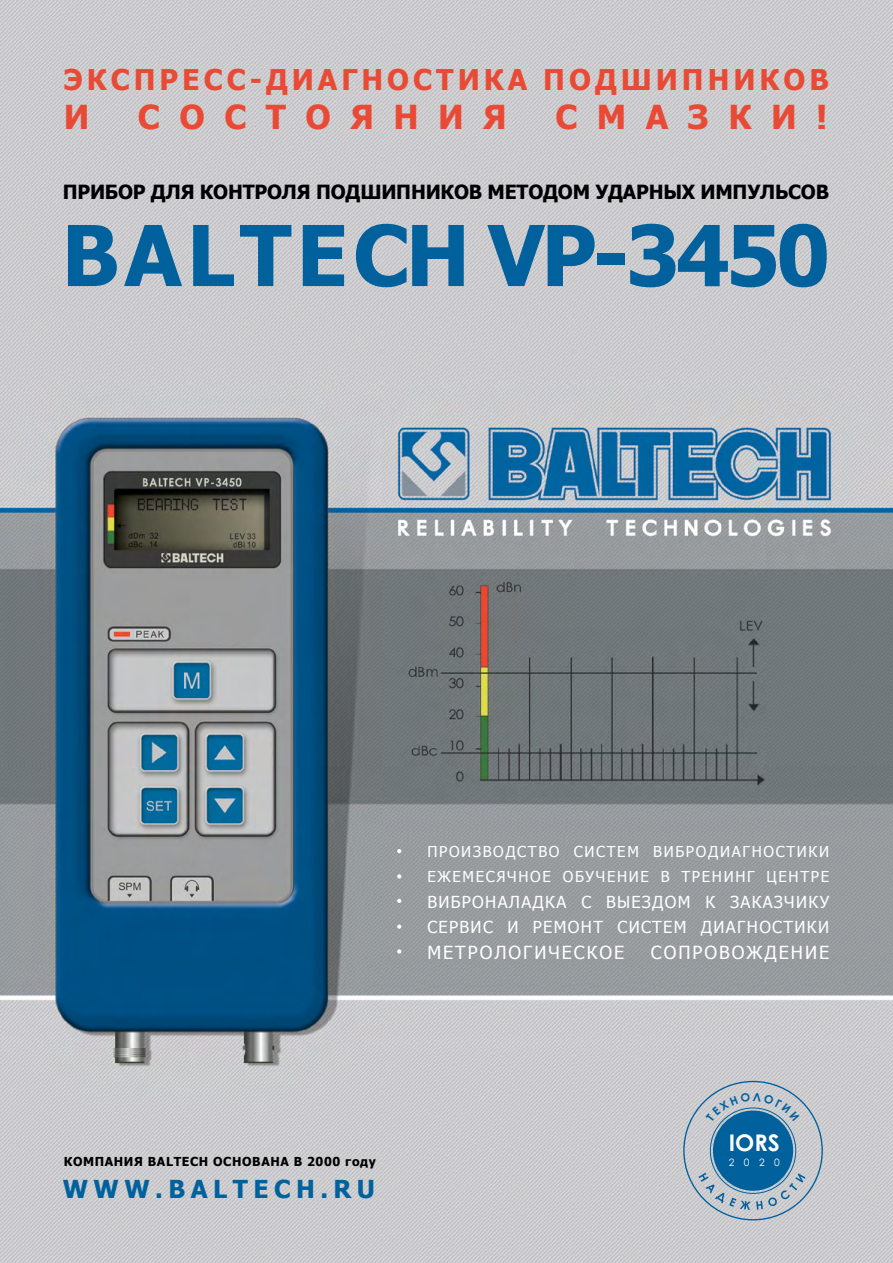
<style>
.page{position:relative;width:893px;height:1263px;background:#fff}
.page>*{position:absolute;margin:0;border:0;box-sizing:border-box;transform-origin:0 0}
.t1{font:700 84px "Tahoma";letter-spacing:.01em;color:#00619d}
.t2{font:700 33px "Tahoma";letter-spacing:.59em;color:#e94a35}
.t3{font:700 28.5px "Tahoma";letter-spacing:.14em;color:#e94a35}
.t4{font:700 24.75px "Tahoma";letter-spacing:.22em;color:#00619d}
.t5{font:700 22.95px "Century Gothic";color:#fff}
.t6{font:700 19.5px "Tahoma";letter-spacing:-.01em;color:#000}
.t7{font:18px "Tahoma";letter-spacing:.11em;color:#fff}
.t8{font:16.5px/25.5px "Tahoma";letter-spacing:.08em;color:#fff}
.t9{font:15px/25.5px "Tahoma";letter-spacing:.11em;color:#fff}
.t10{font:700 12.3px "Tahoma";letter-spacing:.05em;color:#000}
.t11{font:10.2px "Century Gothic";color:#fff}
</style>
<div class="page">
<img style="left:0;top:0;width:893px;height:1263px">
<svg style="left:397px;top:849px;width:4px;height:4px"></svg>
<svg style="left:397px;top:874px;width:4px;height:4px"></svg>
<svg style="left:397px;top:899px;width:4px;height:4px"></svg>
<svg style="left:397px;top:924px;width:4px;height:5px"></svg>
<svg style="left:397px;top:949px;width:4px;height:5px"></svg>
<div style="left:714px;top:1111px;width:78px;height:79px;background:#00619d;border-radius:50%"></div>
<svg style="left:698px;top:1173px;width:107px;height:37px"></svg>
<svg style="left:706px;top:1092px;width:93px;height:29px;background:#a6b7c5"></svg>
<h3 class="t3" style="left:64px;top:59px;width:767px">ЭКСПРЕСС-ДИАГНОСТИКА ПОДШИПНИКОВ</h3>
<h2 class="t2" style="left:64px;top:94px;width:27px">И</h2>
<h2 class="t2" style="left:138px;top:94px;width:370px">СОСТОЯНИЯ</h2>
<h2 class="t2" style="left:555px;top:94px;width:273px">СМАЗКИ!</h2>
<h3 class="t6" style="left:63px;top:178px;width:768px">ПРИБОР ДЛЯ КОНТРОЛЯ ПОДШИПНИКОВ МЕТОДОМ УДАРНЫХ ИМПУЛЬСОВ</h3>
<h1 class="t1" style="left:62px;top:197px;width:770px">BALTECH VP-3450</h1>
<p class="t9" style="left:427px;top:838px;width:403px">ПРОИЗВОДСТВО СИСТЕМ ВИБРОДИАГНОСТИКИ<br>ЕЖЕМЕСЯЧНОЕ ОБУЧЕНИЕ В ТРЕНИНГ ЦЕНТРЕ</p>
<p class="t8" style="left:427px;top:888px;width:403px">ВИБРОНАЛАДКА С ВЫЕЗДОМ К ЗАКАЗЧИКУ<br>СЕРВИС И РЕМОНТ СИСТЕМ ДИАГНОСТИКИ</p>
<p class="t7" style="left:427px;top:940px;width:199px">МЕТРОЛОГИЧЕСКОЕ</p>
<p class="t7" style="left:651px;top:940px;width:180px">СОПРОВОЖДЕНИЕ</p>
<p class="t10" style="left:64px;top:1153px;width:314px">КОМПАНИЯ BALTECH ОСНОВАНА В 2000 году</p>
<h3 class="t4" style="left:63px;top:1172px;width:314px">WWW.BALTECH.RU</h3>
<h3 class="t5" style="left:729px;top:1129px;width:53px">IORS</h3>
<p class="t11" style="left:729px;top:1156px;width:53px">2020</p>
</div>
